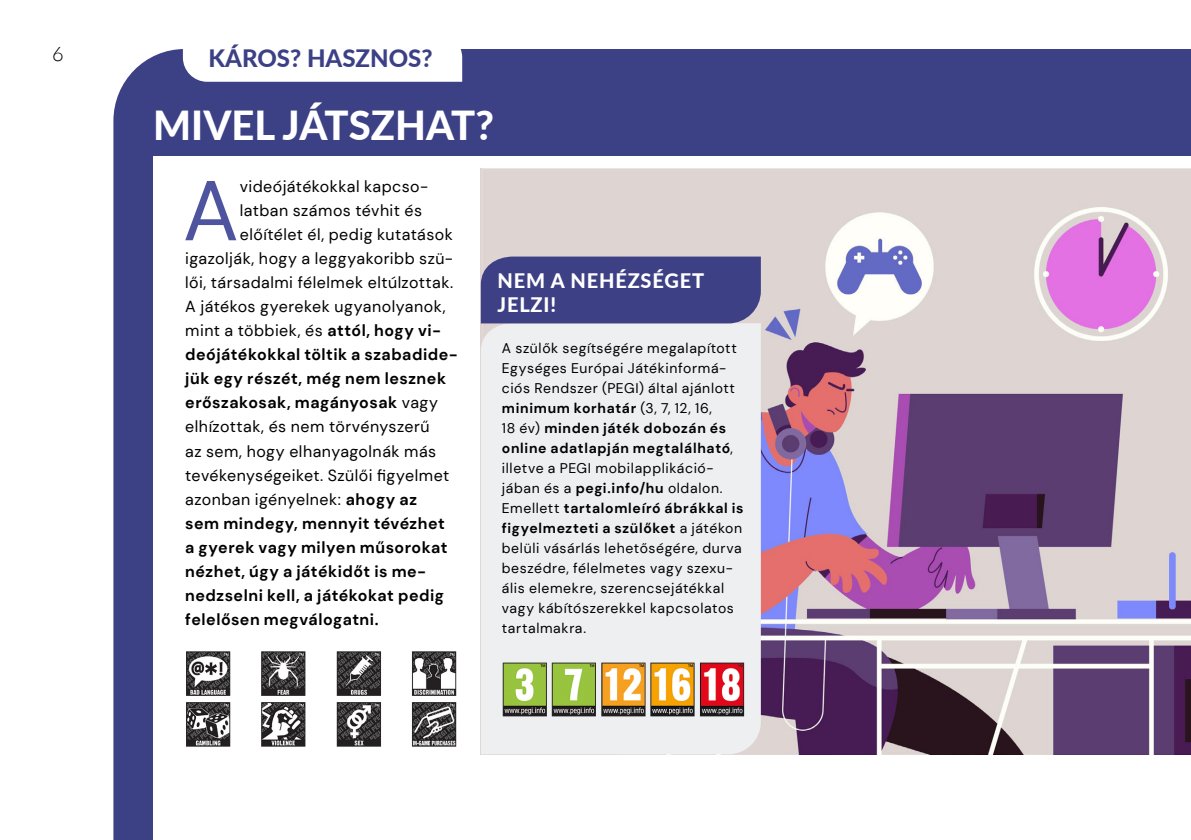
<style>
.page{position:relative;width:1191px;height:840px;background:#fff}
.page>*{position:absolute;margin:0;border:0;box-sizing:border-box;transform-origin:0 0}
.t1{font:84.6px "DM Sans";color:#4f549e}
.t2{font:800 40px "Lato";color:#fff}
.t3{font:800 24px "Lato";color:#3c4085}
.t4{font:800 20px/24px "Lato";letter-spacing:.04em;color:#fff}
.t5{font:300 20px "Lato";color:#000}
.t6{font:16px "DM Sans";letter-spacing:.03em;color:#000}
.t7{font:700 16px "DM Sans";letter-spacing:.03em;color:#000}
.t8{font:14px/20px "DM Sans";letter-spacing:.045em;color:#000}
.s1{font-weight:700}
.s2{font-weight:400}
</style>
<div class="page">
<div style="left:113px;top:49px;width:1078px;height:790px;background:#3c4085"></div>
<div style="left:153px;top:156px;width:1038px;height:683px;background:#fff"></div>
<svg style="left:183px;top:49px;width:279px;height:33px"></svg>
<img style="left:482px;top:168px;width:709px;height:586px">
<div style="left:481px;top:323px;width:280px;height:431px;background:#edeff0"></div>
<div style="left:481px;top:256px;width:280px;height:67px;background:#3d4084"></div>
<img style="left:492px;top:637px;width:255px;height:104px">
<img style="left:187px;top:651px;width:270px;height:96px">
<h3 class="t5" style="left:52px;top:43px;width:13px">6</h3>
<h3 class="t3" style="left:209px;top:40px;width:225px">KÁROS? HASZNOS?</h3>
<h2 class="t2" style="left:153px;top:96px;width:342px">MIVEL JÁTSZHAT?</h2>
<h1 class="t1" style="left:183px;top:158px;width:58px">A</h1>
<p class="t6" style="left:240px;top:177px;width:190px">videójátékokkal kapcso-</p>
<p class="t6" style="left:240px;top:201px;width:184px">latban számos tévhit és</p>
<p class="t6" style="left:240px;top:225px;width:215px">előítélet él, pedig kutatások</p>
<p class="t6" style="left:185px;top:249px;width:269px">igazolják, hogy a leggyakoribb szü-</p>
<p class="t6" style="left:185px;top:273px;width:269px">lői, társadalmi félelmek eltúlzottak.</p>
<p class="t6" style="left:185px;top:297px;width:262px">A játékos gyerekek ugyanolyanok,</p>
<p class="t6" style="left:185px;top:321px;width:257px">mint a többiek, és <span class="s1">attól, hogy vi-</span></p>
<p class="t7" style="left:185px;top:344px;width:274px">deójátékokkal töltik a szabadide-</p>
<p class="t7" style="left:185px;top:368px;width:262px">jük egy részét, még nem lesznek</p>
<p class="t7" style="left:185px;top:392px;width:254px">erőszakosak, magányosak <span class="s2">vagy</span></p>
<p class="t6" style="left:185px;top:417px;width:246px">elhízottak, és nem törvényszerű</p>
<p class="t6" style="left:185px;top:441px;width:252px">az sem, hogy elhanyagolnák más</p>
<p class="t6" style="left:185px;top:465px;width:266px">tevékenységeiket. Szülői figyelmet</p>
<p class="t6" style="left:185px;top:489px;width:233px">azonban igényelnek: <span class="s1">ahogy az</span></p>
<p class="t7" style="left:185px;top:512px;width:261px">sem mindegy, mennyit tévézhet</p>
<p class="t7" style="left:185px;top:536px;width:264px">a gyerek vagy milyen műsorokat</p>
<p class="t7" style="left:185px;top:560px;width:242px">nézhet, úgy a játékidőt is me-</p>
<p class="t7" style="left:185px;top:584px;width:260px">nedzselni kell, a játékokat pedig</p>
<p class="t7" style="left:185px;top:608px;width:195px">felelősen megválogatni.</p>
<h3 class="t4" style="left:497px;top:267px;width:208px">NEM A NEHÉZSÉGET<br>JELZI!</h3>
<p class="t8" style="left:502px;top:337px;width:243px">A szülők segítségére megalapított<br>Egységes Európai Játékinformá&shy;ciós Rendszer (PEGI) által ajánlott <span class="s1">minimum korhatár</span> (3, 7, 12, 16,<br>18 év) <span class="s1">minden játék dobozán és online adatlapján megtalálható</span>, illetve a PEGI mobilapplikáció&shy;jában és a <span class="s1">pegi.info/hu</span> oldalon.<br>Emellett <span class="s1">tartalomleíró ábrákkal is figyelmezteti a szülőket</span> a játékon belüli vásárlás lehetőségére, durva beszédre, félelmetes vagy szexu&shy;ális elemekre, szerencsejátékkal vagy kábítószerekkel kapcsolatos tartalmakra.</p>
</div>
